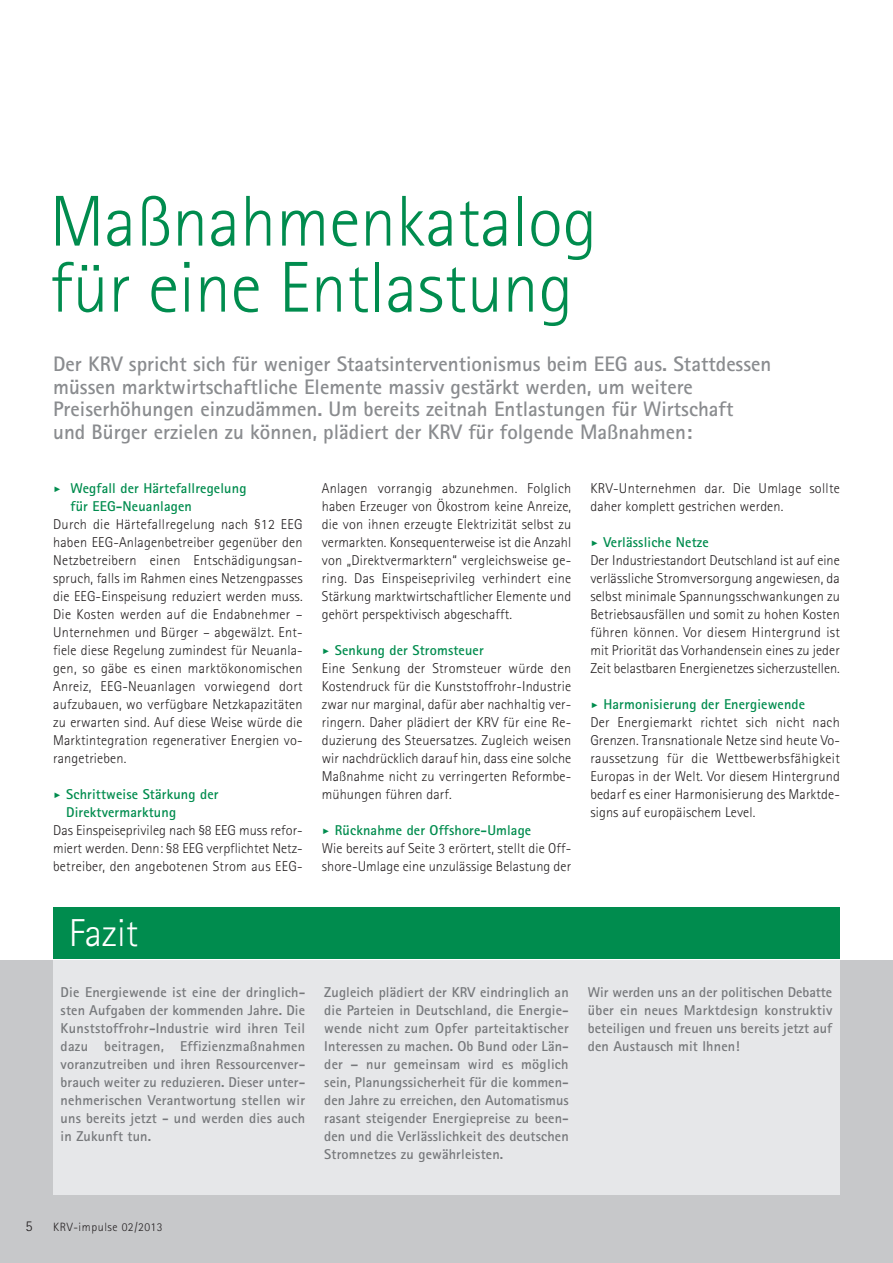
<style>
.page{position:relative;width:893px;height:1263px;background:#fff}
.page>*{position:absolute;margin:0;border:0;box-sizing:border-box;transform-origin:0 0}
.t1{font:300 72px/66px "Rotis Sans Serif";color:#008c4e}
.t2{font:300 39px "Rotis Sans Serif";color:#fff}
.t3{font:700 21px/22.5px "Rotis Sans Serif";color:#8a8c8f}
.t4{font:300 15px "Rotis Sans Serif";color:#231f20}
.t5{font:300 14.25px/18px "Rotis Sans Serif";letter-spacing:.01em;color:#231f20}
.t6{font:700 14.25px/18px "Rotis Sans Serif";letter-spacing:.01em;color:#76787b;text-align:justify}
.t7{font:700 14.25px/18px "Rotis Sans Serif";letter-spacing:.01em;color:#008c4e}
.t8{font:300 12px "Rotis Sans Serif";letter-spacing:.05em;color:#231f20}
.s1{font-family:"Menlo";font-style:italic}
.s2{font-family:"Menlo";font-weight:700;font-style:italic;color:#008c4e}
.s3{font-weight:700;color:#008c4e}
</style>
<div class="page">
<hr style="left:892px;top:0;width:1px;height:961px;background:#c7c8ca">
<div style="left:0;top:960px;width:893px;height:303px;background:#c7c8ca"></div>
<div style="left:53px;top:960px;width:787px;height:235px;background:#e6e7e9"></div>
<div style="left:53px;top:907px;width:787px;height:52px;background:#008c4e"></div>
<h1 class="t1" style="left:50px;top:195px;width:549px">Maßnahmenkatalog für eine Entlastung</h1>
<p class="t3" style="left:53px;top:355px;width:720px">Der KRV spricht sich für weniger Staatsinterventionismus beim EEG aus. Stattdessen müssen marktwirtschaftliche Elemente massiv gestärkt werden, um weitere Preiserhöhungen einzudämmen. Um bereits zeitnah Entlastungen für Wirtschaft<br>und Bürger erzielen zu können, plädiert der KRV für folgende Maßnahmen:</p>
<p class="t7" style="left:71px;top:480px;width:177px;text-indent:-17px"><span class="s1">▸</span> Wegfall der Härtefallregelung für EEG-Neuanlagen</p>
<p class="t5" style="left:53px;top:516px;width:251px;text-align:justify">Durch die Härtefallregelung nach §12 EEG haben EEG-Anlagenbetreiber gegenüber den Netzbetreibern einen Entschädigungsan&shy;spruch, falls im Rahmen eines Netzengpasses die EEG-Einspeisung reduziert werden muss.<br>Die Kosten werden auf die Endabnehmer – Unternehmen und Bürger – abgewälzt. Ent&shy;fiele diese Regelung zumindest für Neuanla&shy;gen, so gäbe es einen marktökonomischen Anreiz, EEG-Neuanlagen vorwiegend dort aufzubauen, wo verfügbare Netzkapazitäten zu erwarten sind. Auf diese Weise würde die Marktintegration regenerativer Energien vo&shy;rangetrieben.</p>
<p class="t7" style="left:66px;top:786px;width:154px;text-indent:-13px"><span class="s1">▸</span> Schrittweise Stärkung der<br>Direktvermarktung</p>
<p class="t5" style="left:53px;top:822px;width:251px;text-align:justify">Das Einspeiseprivileg nach §8 EEG muss refor&shy;miert werden. Denn: §8 EEG verpflichtet Netz&shy;betreiber, den angebotenen Strom aus EEG-</p>
<h2 class="t2" style="left:69px;top:919px;width:71px">Fazit</h2>
<p class="t5" style="left:322px;top:480px;width:251px;text-align:justify">Anlagen vorrangig abzunehmen. Folglich haben Erzeuger von Ökostrom keine Anreize, die von ihnen erzeugte Elektrizität selbst zu vermarkten. Konsequenterweise ist die Anzahl von „Direktvermarktern“ vergleichsweise ge&shy;ring. Das Einspeiseprivileg verhindert eine Stärkung marktwirtschaftlicher Elemente und gehört perspektivisch abgeschafft.</p>
<p class="t5" style="left:322px;top:642px;width:251px"><span class="s2">▸</span> <span class="s3">Senkung der Stromsteuer<br></span>Eine Senkung der Stromsteuer würde den Kostendruck für die Kunststoffrohr-Industrie zwar nur marginal, dafür aber nachhaltig ver&shy;ringern. Daher plädiert der KRV für eine Re&shy;duzierung des Steuersatzes. Zugleich weisen wir nachdrücklich darauf hin, dass eine solche Maßnahme nicht zu verringerten Reformbe&shy;mühungen führen darf.</p>
<p class="t5" style="left:322px;top:822px;width:251px"><span class="s2">▸</span> <span class="s3">Rücknahme der Offshore-Umlage<br></span>Wie bereits auf Seite 3 erörtert, stellt die Off&shy;shore-Umlage eine unzulässige Belastung der</p>
<p class="t5" style="left:590px;top:480px;width:251px">KRV-Unternehmen dar. Die Umlage sollte daher komplett gestrichen werden.</p>
<p class="t5" style="left:590px;top:534px;width:251px"><span class="s2">▸</span> <span class="s3">Verlässliche Netze<br></span>Der Industriestandort Deutschland ist auf eine verlässliche Stromversorgung angewiesen, da selbst minimale Spannungsschwankungen zu Betriebsausfällen und somit zu hohen Kosten führen können. Vor diesem Hintergrund ist mit Priorität das Vorhandensein eines zu jeder Zeit belastbaren Energienetzes sicherzustellen.</p>
<p class="t5" style="left:590px;top:696px;width:251px"><span class="s2">▸</span> <span class="s3">Harmonisierung der Energiewende<br></span>Der Energiemarkt richtet sich nicht nach Grenzen. Transnationale Netze sind heute Vo&shy;raussetzung für die Wettbewerbsfähigkeit Europas in der Welt. Vor diesem Hintergrund bedarf es einer Harmonisierung des Marktde&shy;signs auf europäischem Level.</p>
<p class="t6" style="left:61px;top:984px;width:246px">Die Energiewende ist eine der dringlich - sten Aufgaben der kommenden Jahre. Die Kunststoffrohr-Industrie wird ihren Teil dazu beitragen, Effizienzmaßnahmen voranzutreiben und ihren Ressourcenver&shy;brauch weiter zu reduzieren. Dieser unter&shy;nehmerischen Verantwortung stellen wir uns bereits jetzt - und werden dies auch in Zukunft tun.</p>
<p class="t6" style="left:324px;top:984px;width:246px">Zugleich plädiert der KRV eindringlich an die Parteien in Deutschland, die Energie&shy;wende nicht zum Opfer parteitaktischer Interessen zu machen. Ob Bund oder Län&shy;der – nur gemeinsam wird es möglich sein, Planungssicherheit für die kommen&shy;den Jahre zu erreichen, den Automatismus rasant steigender Energiepreise zu been&shy;den und die Verlässlichkeit des deutschen Stromnetzes zu gewährleisten.</p>
<p class="t6" style="left:588px;top:984px;width:246px">Wir werden uns an der politischen Debatte über ein neues Marktdesign konstruktiv beteiligen und freuen uns bereits jetzt auf den Austausch mit Ihnen!</p>
<p class="t4" style="left:26px;top:1220px;width:9px">5</p>
<p class="t8" style="left:53px;top:1222px;width:111px">KRV-impulse 02/2013</p>
</div>
